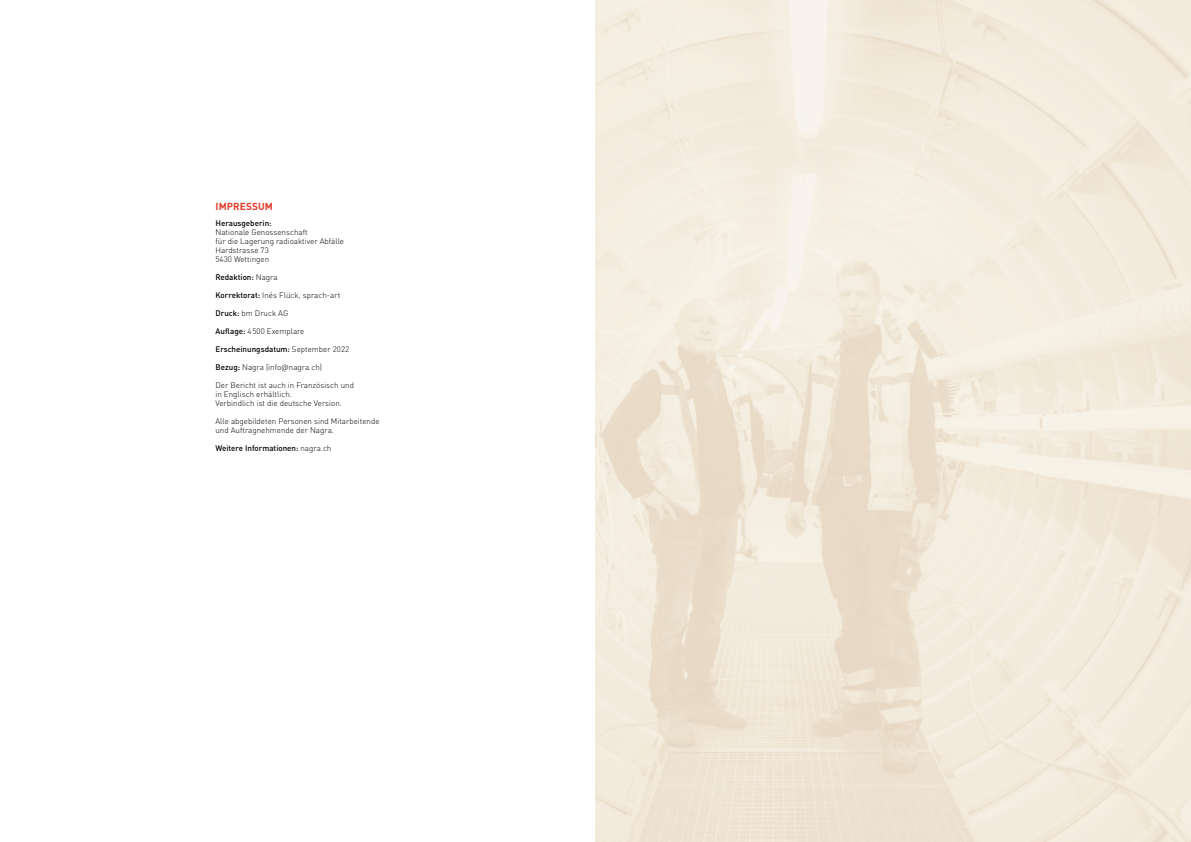
<style>
.page{position:relative;width:1191px;height:842px;background:#fff}
.page>*{position:absolute;margin:0;border:0;box-sizing:border-box;transform-origin:0 0}
.t1{font:700 10px "DINOT";letter-spacing:.01em;color:#e63c2a}
.t2{font:300 8px/9px "DINOT";color:#000}
.t3{font:500 8px "DINOT";color:#000}
.s1{font-weight:300}
.s2{font-weight:500}
</style>
<div class="page">
<img style="left:595px;top:0;width:596px;height:842px">
<p class="t1" style="left:215px;top:199px;width:59px">IMPRESSUM</p>
<p class="t3" style="left:215px;top:217px;width:58px">Herausgeberin:</p>
<p class="t2" style="left:215px;top:227px;width:130px">Nationale Genossenschaft<br>für die Lagerung radioaktiver Abfälle<br>Hardstrasse 73<br>5430 Wettingen</p>
<p class="t3" style="left:215px;top:271px;width:64px">Redaktion: <span class="s1">Nagra</span></p>
<p class="t2" style="left:215px;top:290px;width:126px"><span class="s2">Korrektorat:</span> Inés Flück, sprach-art</p>
<p class="t2" style="left:215px;top:308px;width:74px"><span class="s2">Druck:</span> bm Druck AG</p>
<p class="t2" style="left:215px;top:326px;width:90px"><span class="s2">Auflage:</span> 4500 Exemplare</p>
<p class="t3" style="left:215px;top:343px;width:135px">Erscheinungsdatum: <span class="s1">September 2022</span></p>
<p class="t2" style="left:215px;top:362px;width:108px"><span class="s2">Bezug:</span> Nagra (info@nagra.ch)</p>
<p class="t2" style="left:215px;top:380px;width:140px">Der Bericht ist auch in Französisch und in Englisch erhältlich.<br>Verbindlich ist die deutsche Version.</p>
<p class="t2" style="left:215px;top:416px;width:166px">Alle abgebildeten Personen sind Mitarbeitende und Auftragnehmende der Nagra.</p>
<p class="t3" style="left:215px;top:442px;width:117px">Weitere Informationen: <span class="s1">nagra.ch</span></p>
</div>
